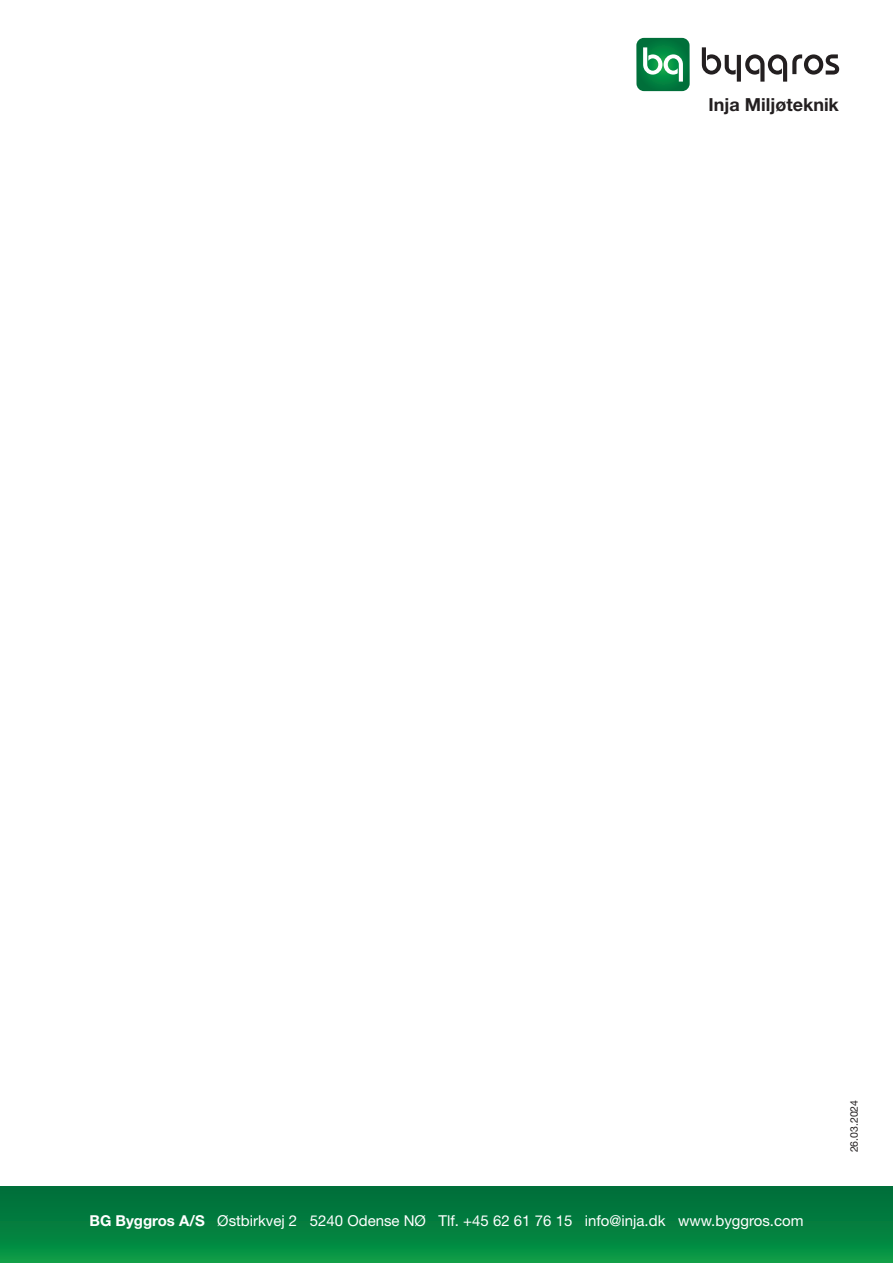
<style>
.page{position:relative;width:893px;height:1263px;background:#fff}
.page>*{position:absolute;margin:0;border:0;box-sizing:border-box;transform-origin:0 0}
.t1{font:700 18px "Helvetica Neue LT Std";color:#231f20}
.t2{font:15px "Helvetica Neue LT Std";color:#fff}
.t3{font:10.5px "Helvetica Neue LT Std";color:#231f20}
.s1{font-weight:700}
</style>
<div class="page">
<div style="left:0;top:1186px;width:893px;height:77px;background:linear-gradient(to bottom,#006939,#089846)"></div>
<svg style="left:636px;top:38px;width:54px;height:53px;background:#339664"></svg>
<svg style="left:702px;top:47px;width:137px;height:35px"></svg>
<p class="t1" style="left:708px;top:93px;width:132px">Inja Miljøteknik</p>
<p class="t2" style="left:89px;top:1211px;width:716px"><span class="s1">BG Byggros A/S</span> Østbirkvej 2 5240 Odense NØ Tlf. +45 62 61 76 15 info@inja.dk www.byggros.com</p>
<p class="t3" style="left:848px;top:1152px;width:54px;rotate:-90deg">26.03.2024</p>
</div>
